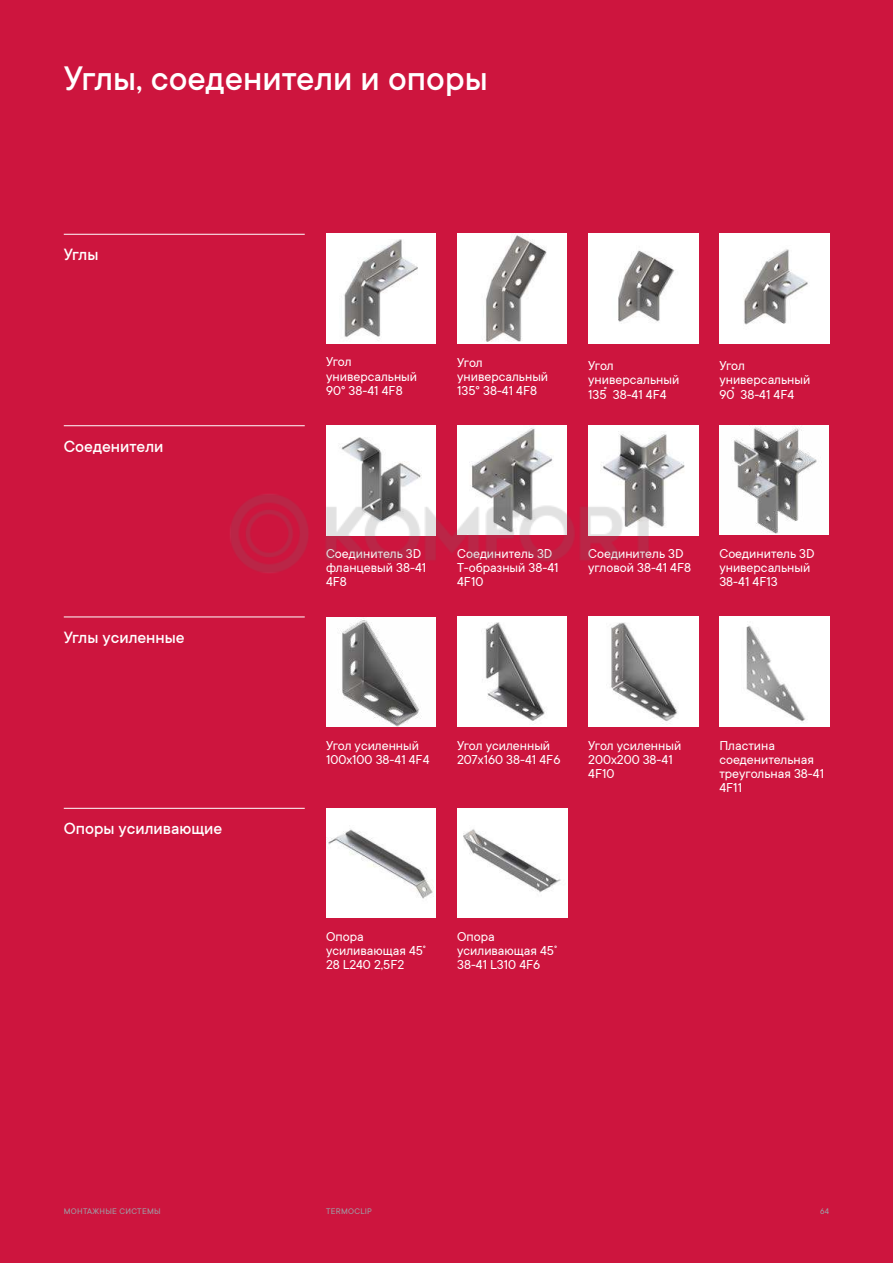
<style>
.page{position:relative;width:893px;height:1263px;background:#cd153e}
.page>*{position:absolute;margin:0;border:0;box-sizing:border-box;transform-origin:0 0}
.t1{font:500 37.5px "TT Commons";color:#fff}
.t2{font:500 18px "TT Commons";color:#fff}
.t3{font:14.25px/14.2px "TT Commons";color:#fff}
.t4{font:9px "TT Commons";letter-spacing:.03em;color:#9ba1a7}
</style>
<div class="page">
<img style="left:588px;top:425px;width:110px;height:110px">
<img style="left:719px;top:425px;width:110px;height:110px">
<img style="left:326px;top:234px;width:110px;height:110px">
<img style="left:588px;top:234px;width:110px;height:110px">
<img style="left:457px;top:425px;width:110px;height:60px">
<img style="left:457px;top:234px;width:110px;height:110px">
<img style="left:719px;top:234px;width:110px;height:110px">
<img style="left:326px;top:425px;width:110px;height:60px">
<img style="left:326px;top:808px;width:110px;height:110px">
<img style="left:457px;top:808px;width:110px;height:110px">
<img style="left:326px;top:617px;width:110px;height:109px">
<img style="left:457px;top:617px;width:110px;height:109px">
<img style="left:588px;top:617px;width:110px;height:109px">
<img style="left:719px;top:617px;width:110px;height:109px">
<hr style="left:64px;top:234px;width:241px;height:1px;background:#fff">
<hr style="left:64px;top:425px;width:241px;height:1px;background:#fff">
<hr style="left:64px;top:616px;width:241px;height:1px;background:#fff">
<hr style="left:64px;top:808px;width:241px;height:1px;background:#fff">
<img style="left:230px;top:485px;width:440px;height:88px">
<h1 class="t1" style="left:64px;top:64px;width:425px">Углы, соеденители и опоры</h1>
<p class="t2" style="left:64px;top:248px;width:36px">Углы</p>
<p class="t2" style="left:64px;top:439px;width:101px">Соеденители</p>
<p class="t2" style="left:64px;top:630px;width:122px">Углы усиленные</p>
<p class="t2" style="left:64px;top:822px;width:160px">Опоры усиливающие</p>
<p class="t3" style="left:326px;top:355px;width:93px">Угол универсальный<br>90° 38-41 4F8</p>
<p class="t3" style="left:588px;top:358px;width:93px">Угол универсальный<br>135 ̊38-41 4F4</p>
<p class="t3" style="left:457px;top:355px;width:93px">Угол универсальный<br>135° 38-41 4F8</p>
<p class="t3" style="left:719px;top:358px;width:93px">Угол универсальный<br>90 ̊38-41 4F4</p>
<p class="t3" style="left:326px;top:546px;width:102px">Соединитель 3D фланцевый 38-41<br>4F8</p>
<p class="t3" style="left:457px;top:546px;width:103px">Соединитель 3D<br>Т-образный 38-41<br>4F10</p>
<p class="t3" style="left:588px;top:546px;width:104px">Соединитель 3D угловой 38-41 4F8</p>
<p class="t3" style="left:719px;top:546px;width:97px">Соединитель 3D универсальный<br>38-41 4F13</p>
<p class="t3" style="left:326px;top:738px;width:105px">Угол усиленный<br>100х100 38-41 4F4</p>
<p class="t3" style="left:457px;top:738px;width:105px">Угол усиленный<br>207х160 38-41 4F6</p>
<p class="t3" style="left:588px;top:738px;width:95px">Угол усиленный<br>200х200 38-41<br>4F10</p>
<p class="t3" style="left:719px;top:738px;width:106px">Пластина соеденительная треугольная 38-41<br>4F11</p>
<p class="t3" style="left:326px;top:929px;width:102px">Опора усиливающая 45˚<br>28 L240 2,5F2</p>
<p class="t3" style="left:457px;top:929px;width:102px">Опора усиливающая 45˚<br>38-41 L310 4F6</p>
<p class="t4" style="left:64px;top:1205px;width:99px">МОНТАЖНЫЕ СИСТЕМЫ</p>
<p class="t4" style="left:326px;top:1205px;width:48px">TERMOCLIP</p>
<p class="t4" style="left:820px;top:1206px;width:11px">64</p>
</div>
